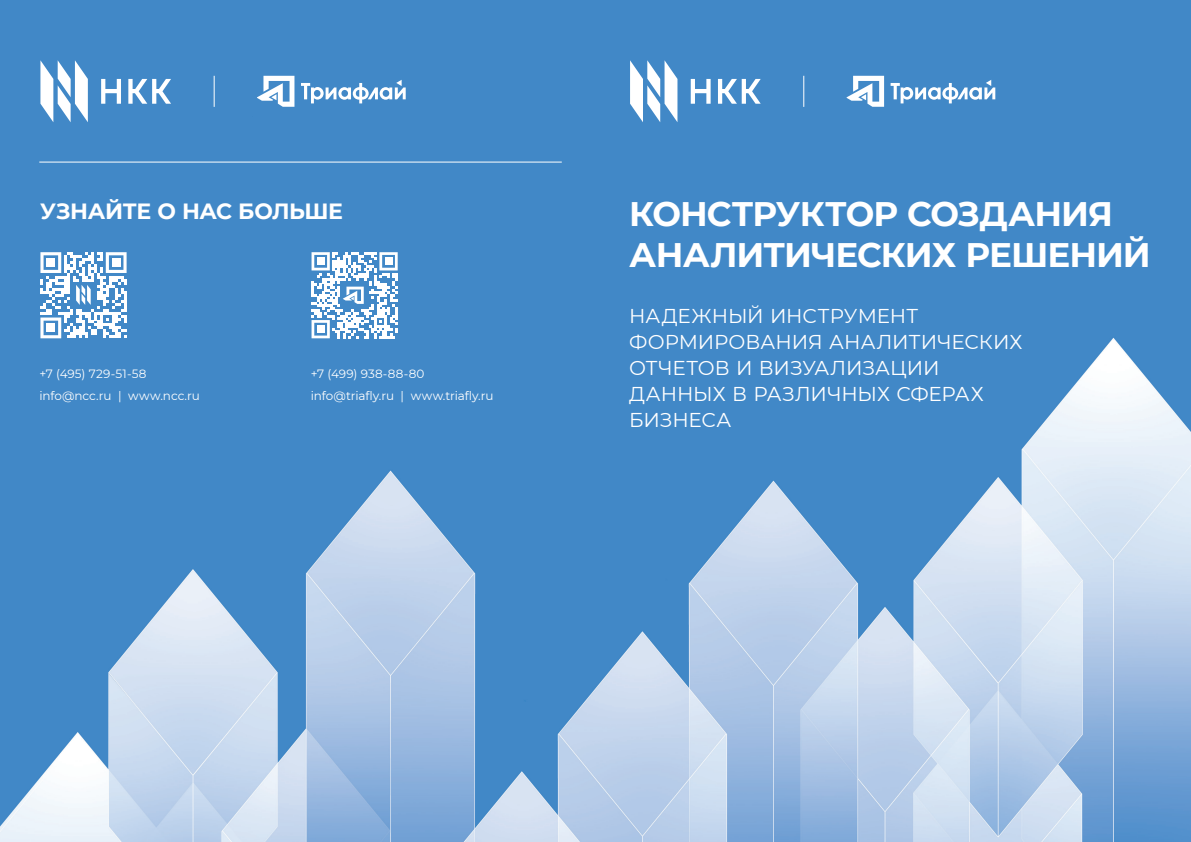
<style>
.page{position:relative;width:1191px;height:842px;background:#fff}
.page>*{position:absolute;margin:0;border:0;box-sizing:border-box;transform-origin:0 0}
.t1{font:700 34px/40.8px "Montserrat";letter-spacing:-.03em;color:#fff}
.t2{font:700 22px "Montserrat";letter-spacing:-.02em;color:#fff}
.t3{font:20px/26px "Montserrat";letter-spacing:-.005em;color:#fff}
.t4{font:12px/22px "Montserrat";letter-spacing:-.01em;color:#fff}
</style>
<div class="page">
<img style="left:0;top:0;width:1191px;height:842px">
<hr style="left:39px;top:162px;width:523px;height:1px;background:#fff">
<svg style="left:890px;top:80px;width:105px;height:23px"></svg>
<svg style="left:846px;top:76px;width:38px;height:31px"></svg>
<svg style="left:630px;top:60px;width:130px;height:62px"></svg>
<hr style="left:803px;top:76px;width:1px;height:31px;background:#fff">
<svg style="left:301px;top:80px;width:105px;height:23px"></svg>
<svg style="left:257px;top:76px;width:37px;height:31px"></svg>
<svg style="left:40px;top:60px;width:131px;height:62px"></svg>
<hr style="left:214px;top:76px;width:1px;height:31px;background:#fff">
<svg style="left:40px;top:252px;width:87px;height:86px"></svg>
<svg style="left:311px;top:252px;width:87px;height:86px"></svg>
<div style="left:317px;top:257px;width:7px;height:8px;background:#fff"></div>
<div style="left:384px;top:257px;width:8px;height:8px;background:#fff"></div>
<div style="left:317px;top:325px;width:7px;height:8px;background:#fff"></div>
<p class="t2" style="left:40px;top:195px;width:304px">УЗНАЙТЕ О НАС БОЛЬШЕ</p>
<p class="t4" style="left:39px;top:363px;width:162px">+7 (495) 729-51-58 info@ncc.ru | www.ncc.ru</p>
<p class="t4" style="left:311px;top:363px;width:184px">+7 (499) 938-88-80 info@triafly.ru | www.triafly.ru</p>
<h1 class="t1" style="left:629px;top:192px;width:523px">КОНСТРУКТОР СОЗДАНИЯ<br>АНАЛИТИЧЕСКИХ РЕШЕНИЙ</h1>
<p class="t3" style="left:629px;top:303px;width:395px">НАДЕЖНЫЙ ИНСТРУМЕНТ<br>ФОРМИРОВАНИЯ АНАЛИТИЧЕСКИХ<br>ОТЧЕТОВ И ВИЗУАЛИЗАЦИИ<br>ДАННЫХ В РАЗЛИЧНЫХ СФЕРАХ<br>БИЗНЕСА</p>
</div>
